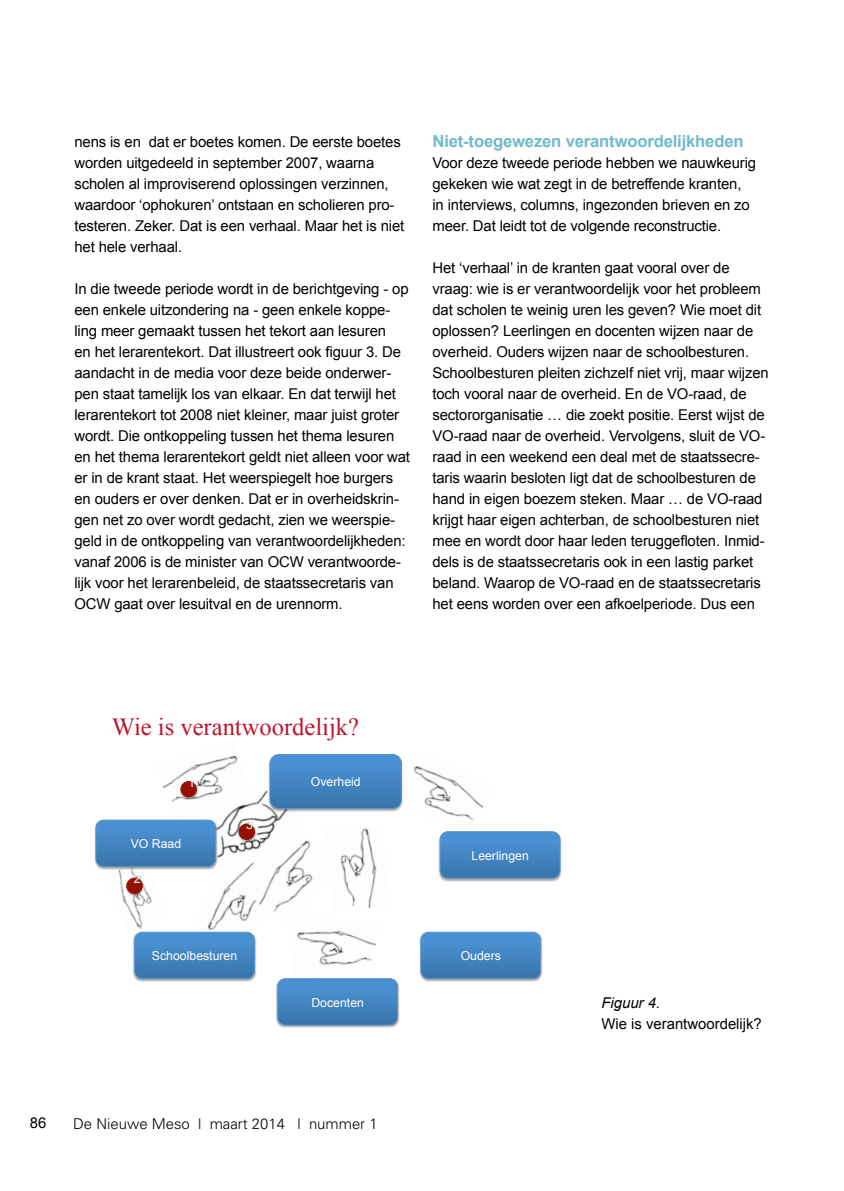
<style>
.page{position:relative;width:844px;height:1191px;background:#fff}
.page>*{position:absolute;margin:0;border:0;box-sizing:border-box;transform-origin:0 0}
.t1{font:24.5px "Times New Roman";color:#be152b}
.t2{font:700 16.62px "Arial";letter-spacing:-.01em;color:#70bacb}
.t3{font:14.88px/21px "Arial";letter-spacing:-.01em;color:#000}
.t4{font:300 14.88px "Univers";color:#000}
.t5{font:italic 14.88px "Arial";color:#000}
.t6{font:12.25px "Arial";color:#fff}
</style>
<div class="page">
<img style="left:207px;top:878px;width:36px;height:53px">
<img style="left:243px;top:840px;width:70px;height:82px">
<img style="left:218px;top:790px;width:88px;height:88px">
<img style="left:118px;top:870px;width:34px;height:59px">
<img style="left:163px;top:755px;width:89px;height:66px">
<img style="left:292px;top:917px;width:84px;height:48px">
<img style="left:413px;top:766px;width:71px;height:55px">
<img style="left:267px;top:753px;width:136px;height:59px">
<svg style="left:270px;top:754px;width:131px;height:54px;background:#4485c3"></svg>
<div style="left:269px;top:754px;width:132px;height:54px;border:1px solid #5b92c7;border-radius:9px"></div>
<img style="left:95px;top:819px;width:123px;height:51px">
<svg style="left:96px;top:820px;width:120px;height:46px;background:#4485c2"></svg>
<div style="left:96px;top:820px;width:120px;height:47px;border:1px solid #5b92c7;border-radius:8px"></div>
<img style="left:132px;top:931px;width:125px;height:51px">
<svg style="left:134px;top:932px;width:120px;height:46px;background:#4485c2"></svg>
<div style="left:134px;top:932px;width:120px;height:47px;border:1px solid #5b92c7;border-radius:8px"></div>
<img style="left:276px;top:982px;width:124px;height:46px">
<svg style="left:277px;top:978px;width:120px;height:47px;background:#4485c3"></svg>
<div style="left:277px;top:978px;width:120px;height:47px;border:1px solid #5b92c7;border-radius:8px"></div>
<img style="left:419px;top:931px;width:124px;height:51px">
<svg style="left:420px;top:932px;width:120px;height:46px;background:#4485c2"></svg>
<div style="left:420px;top:932px;width:120px;height:47px;border:1px solid #5b92c7;border-radius:8px"></div>
<img style="left:439px;top:836px;width:123px;height:46px">
<svg style="left:440px;top:831px;width:120px;height:47px;background:#4485c3"></svg>
<div style="left:439px;top:831px;width:121px;height:47px;border:1px solid #5b92c7;border-radius:8px"></div>
<img style="left:178px;top:780px;width:21px;height:20px">
<img style="left:186px;top:773px;width:11px;height:20px">
<div style="left:181px;top:781px;width:15px;height:16px;background:#941100;border-radius:50%"></div>
<div style="left:181px;top:781px;width:15px;height:16px;border:1px solid #941100;border-radius:50%"></div>
<img style="left:124px;top:877px;width:21px;height:20px">
<img style="left:131px;top:870px;width:12px;height:19px">
<div style="left:127px;top:878px;width:15px;height:15px;background:#941100;border-radius:50%"></div>
<div style="left:126px;top:878px;width:16px;height:16px;border:1px solid #941100;border-radius:50%"></div>
<img style="left:236px;top:822px;width:21px;height:21px">
<img style="left:244px;top:816px;width:11px;height:19px">
<div style="left:239px;top:824px;width:15px;height:15px;background:#941100;border-radius:50%"></div>
<div style="left:239px;top:823px;width:16px;height:16px;border:1px solid #941100;border-radius:50%"></div>
<img style="left:340px;top:828px;width:37px;height:80px">
<p class="t3" style="left:74px;top:131px;width:331px">nens is en dat er boetes komen. De eerste boetes worden uitgedeeld in september 2007, waarna scholen al improviserend oplossingen verzinnen, waardoor ‘ophokuren’ ontstaan en scholieren pro&shy;testeren. Zeker. Dat is een verhaal. Maar het is niet het hele verhaal.</p>
<p class="t3" style="left:74px;top:278px;width:337px">In die tweede periode wordt in de berichtgeving - op een enkele uitzondering na - geen enkele koppe&shy;ling meer gemaakt tussen het tekort aan lesuren<br>en het lerarentekort. Dat illustreert ook figuur 3. De aandacht in de media voor deze beide onderwer&shy;pen staat tamelijk los van elkaar. En dat terwijl het lerarentekort tot 2008 niet kleiner, maar juist groter wordt. Die ontkoppeling tussen het thema lesuren en het thema lerarentekort geldt niet alleen voor wat er in de krant staat. Het weerspiegelt hoe burgers en ouders er over denken. Dat er in overheidskrin&shy;gen net zo over wordt gedacht, zien we weerspie&shy;geld in de ontkoppeling van verantwoordelijkheden: vanaf 2006 is de minister van OCW verantwoorde&shy;lijk voor het lerarenbeleid, de staatssecretaris van OCW gaat over lesuitval en de urennorm.</p>
<p class="t2" style="left:432px;top:130px;width:312px">Niet-toegewezen verantwoordelijkheden</p>
<p class="t3" style="left:432px;top:152px;width:325px">Voor deze tweede periode hebben we nauwkeurig gekeken wie wat zegt in de betreffende kranten, in interviews, columns, ingezonden brieven en zo meer. Dat leidt tot de volgende reconstructie.</p>
<p class="t3" style="left:432px;top:257px;width:338px">Het ‘verhaal’ in de kranten gaat vooral over de vraag: wie is er verantwoordelijk voor het probleem dat scholen te weinig uren les geven? Wie moet dit oplossen? Leerlingen en docenten wijzen naar de overheid. Ouders wijzen naar de schoolbesturen.<br>Schoolbesturen pleiten zichzelf niet vrij, maar wijzen toch vooral naar de overheid. En de VO-raad, de sectororganisatie … die zoekt positie. Eerst wijst de VO-raad naar de overheid. Vervolgens, sluit de VO&shy;raad in een weekend een deal met de staatssecre&shy;taris waarin besloten ligt dat de schoolbesturen de hand in eigen boezem steken. Maar … de VO-raad krijgt haar eigen achterban, de schoolbesturen niet mee en wordt door haar leden teruggefloten. Inmid&shy;dels is de staatssecretaris ook in een lastig parket beland. Waarop de VO-raad en de staatssecretaris het eens worden over een afkoelperiode. Dus een</p>
<h1 class="t1" style="left:112px;top:710px;width:249px">Wie is verantwoordelijk?</h1>
<p class="t6" style="left:311px;top:774px;width:51px">Overheid</p>
<p class="t6" style="left:188px;top:774px;width:8px">1</p>
<p class="t6" style="left:131px;top:836px;width:52px">VO Raad</p>
<p class="t6" style="left:134px;top:871px;width:8px">2</p>
<p class="t6" style="left:246px;top:817px;width:8px">3</p>
<p class="t6" style="left:152px;top:948px;width:87px">Schoolbesturen</p>
<p class="t6" style="left:311px;top:994px;width:54px">Docenten</p>
<p class="t3" style="left:30px;top:1112px;width:18px">86</p>
<p class="t4" style="left:73px;top:1114px;width:306px">De Nieuwe Meso | maart 2014 | nummer 1</p>
<p class="t6" style="left:471px;top:847px;width:59px">Leerlingen</p>
<p class="t6" style="left:460px;top:948px;width:42px">Ouders</p>
<p class="t5" style="left:601px;top:993px;width:60px">Figuur 4.</p>
<p class="t3" style="left:601px;top:1013px;width:162px">Wie is verantwoordelijk?</p>
</div>
